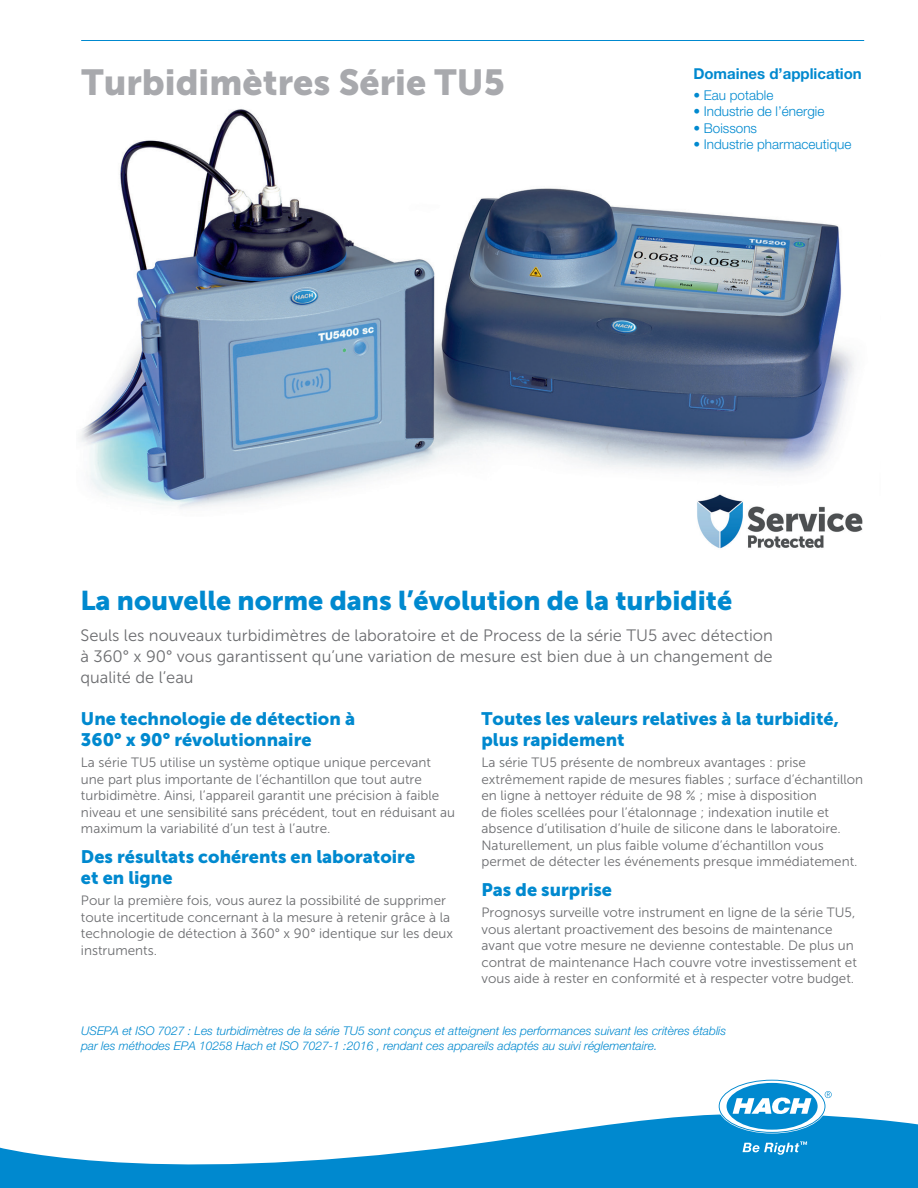
<style>
.page{position:relative;width:918px;height:1188px;background:#fff}
.page>*{position:absolute;margin:0;border:0;box-sizing:border-box;transform-origin:0 0}
.Head_1{font:36px "Museo Sans 900";color:#a8a9ad}
.Head_2_USP{font:27px "Museo Sans 900";color:#0089cf}
.Head_2{font:18px/21px "Museo Sans 900";color:#0089cf}
.Text_1_USP{font:16.5px/21px "Museo Sans 300";color:#6c6d70;text-align:justify}
.Head_3{font:700 15px "Helvetica Neue LTW1 G";color:#0089cf}
.Text_1_Gray{font:13.5px/16.5px "Museo Sans 300";color:#6c6d70}
.Text_1_Color{font:300 13.5px "Helvetica Neue LTW1 G";color:#0089cf}
.t1{font:italic 300 12px/15px "Helvetica Neue LTW1 G";color:#0089cf}
</style>
<div class="page">
<img style="left:80px;top:109px;width:774px;height:400px">
<img style="left:692px;top:492px;width:171px;height:57px">
<svg style="left:0;top:1114px;width:918px;height:74px;fill:#0089cf"></svg>
<svg style="left:720px;top:1081px;width:112px;height:51px"></svg>
<svg style="left:743px;top:1141px;width:64px;height:14px"></svg>
<hr style="left:81px;top:40px;width:783px;height:1px;background:#0089cf">
<p class="Head_1" style="left:82px;top:62px;width:425px">Turbidimètres Série TU5</p>
<p class="Head_3" style="left:693px;top:64px;width:170px">Domaines d’application</p>
<p class="Text_1_Color" style="left:693px;top:87px;width:82px">• Eau potable</p>
<p class="Text_1_Color" style="left:693px;top:103px;width:133px">• Industrie de l’énergie</p>
<p class="Text_1_Color" style="left:693px;top:120px;width:65px">• Boissons</p>
<p class="Text_1_Color" style="left:693px;top:136px;width:160px">• Industrie pharmaceutique</p>
<p class="Head_2_USP" style="left:80px;top:586px;width:653px">La nouvelle norme dans l’évolution de la turbidité</p>
<p class="Text_1_USP" style="left:80px;top:624px;width:694px">Seuls les nouveaux turbidimètres de laboratoire et de Process de la série TU5 avec détection à 360° x 90° vous garantissent qu’une variation de mesure est bien due à un changement de qualité de l’eau</p>
<p class="Head_2" style="left:81px;top:708px;width:276px">Une technologie de détection à<br>360° x 90° révolutionnaire</p>
<p class="Text_1_Gray" style="left:81px;top:754px;width:376px">La série TU5 utilise un système optique unique percevant une part plus importante de l’échantillon que tout autre turbidimètre. Ainsi, l’appareil garantit une précision à faible niveau et une sensibilité sans précédent, tout en réduisant au maximum la variabilité d’un test à l’autre.</p>
<p class="Head_2" style="left:81px;top:846px;width:336px">Des résultats cohérents en laboratoire et en ligne</p>
<p class="Text_1_Gray" style="left:81px;top:892px;width:374px">Pour la première fois, vous aurez la possibilité de supprimer toute incertitude concernant à la mesure à retenir grâce à la technologie de détection à 360° x 90° identique sur les deux instruments.</p>
<p class="Head_2" style="left:482px;top:708px;width:359px">Toutes les valeurs relatives à la turbidité, plus rapidement</p>
<p class="Text_1_Gray" style="left:482px;top:754px;width:383px">La série TU5 présente de nombreux avantages : prise extrêmement rapide de mesures fiables ; surface d’échantillon en ligne à nettoyer réduite de 98 % ; mise à disposition<br>de fioles scellées pour l’étalonnage ; indexation inutile et absence d’utilisation d’huile de silicone dans le laboratoire.<br>Naturellement, un plus faible volume d’échantillon vous permet de détecter les événements presque immédiatement.</p>
<p class="Head_2" style="left:482px;top:879px;width:132px">Pas de surprise</p>
<p class="Text_1_Gray" style="left:482px;top:904px;width:377px">Prognosys surveille votre instrument en ligne de la série TU5, vous alertant proactivement des besoins de maintenance avant que votre mesure ne devienne contestable. De plus un contrat de maintenance Hach couvre votre investissement et vous aide à rester en conformité et à respecter votre budget.</p>
<p class="t1" style="left:81px;top:1023px;width:647px">USEPA et ISO 7027 : Les turbidimètres de la série TU5 sont conçus et atteignent les performances suivant les critères établis par les méthodes EPA 10258 Hach et ISO 7027-1 :2016 , rendant ces appareils adaptés au suivi réglementaire.</p>
</div>
